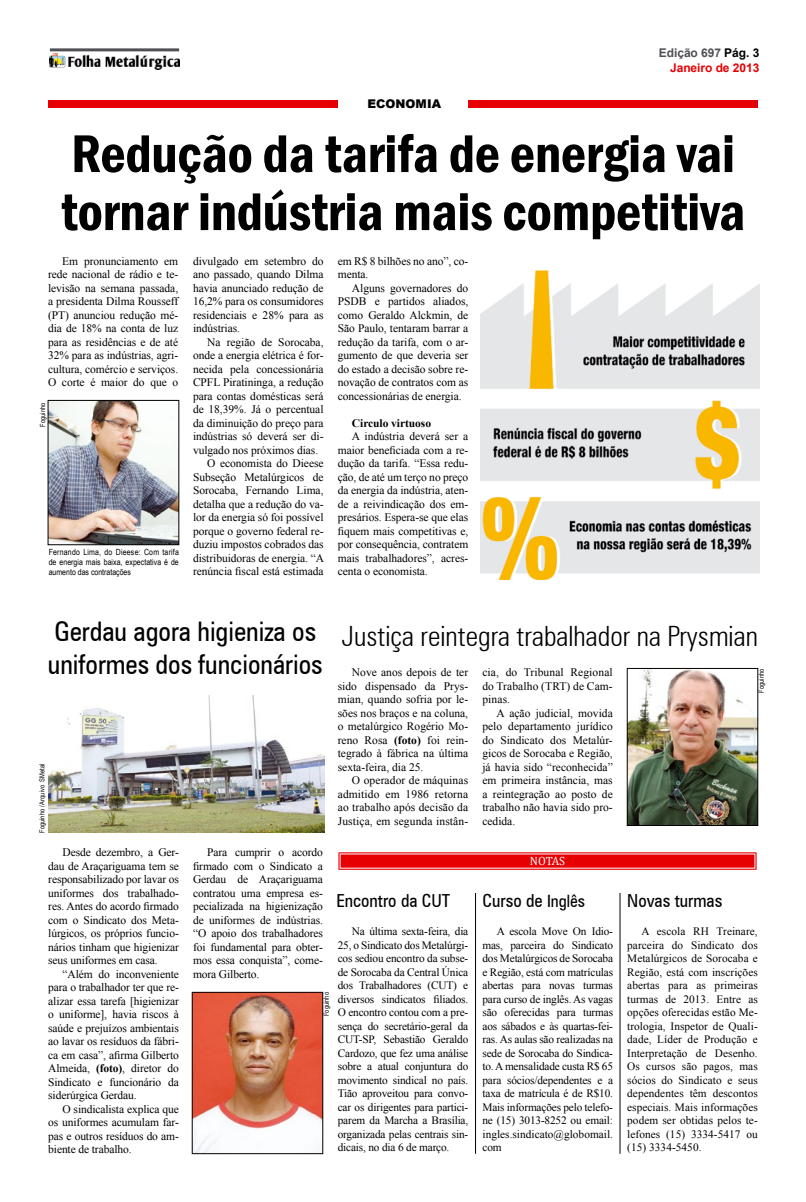
<style>
.page{position:relative;width:806px;height:1202px;background:#fff}
.page>*{position:absolute;margin:0;border:0;box-sizing:border-box;transform-origin:0 0}
.t1{font:600 condensed 55px/58px "Franklin Gothic";letter-spacing:-.005em;color:#000}
.t2{font:300 condensed 28px "Zurich BT";color:#000}
.t3{font:condensed 27px/33px "Zurich BT";color:#000}
.t4{font:condensed 18px "Zurich BT";color:#000}
.t5{font:700 12px/14.4px "Arial";letter-spacing:-.005em;color:#e60004;text-align:right}
.t6{font:900 12px "Arial";color:#000}
.t7{font:12px "Cambria";letter-spacing:-.015em;color:#fff}
.t8{font:11.5px/13.5px "Times New Roman";letter-spacing:-.005em;color:#000;text-align:justify}
.t9{font:700 11.5px "Times New Roman";letter-spacing:-.005em;color:#000}
.t10{font:11.3px/13.5px "Times New Roman";color:#000;text-align:justify}
.t11{font:8.5px/10.2px "Arial Narrow";letter-spacing:.005em;color:#000;text-align:justify}
.t12{font:7px "Arial Narrow";color:#000}
.s1{color:#504f53}
.s2{color:#000}
.s3{font-weight:700}
.s4{font-size:17px}
</style>
<div class="page">
<hr style="left:50px;top:48px;width:129px;height:3px;background:#504f53">
<img style="left:50px;top:53px;width:129px;height:16px">
<div style="left:48px;top:100px;width:289px;height:8px;background:#e60005"></div>
<div style="left:468px;top:100px;width:289px;height:8px;background:#e60005"></div>
<img style="left:480px;top:270px;width:279px;height:310px">
<svg style="left:338px;top:852px;width:419px;height:18px;background:#e92427"></svg>
<hr style="left:475px;top:893px;width:1px;height:261px;background:#000">
<hr style="left:619px;top:893px;width:1px;height:261px;background:#000">
<img style="left:50px;top:402px;width:127px;height:141px">
<div style="left:48px;top:400px;width:131px;height:145px;border:1px solid #000"></div>
<img style="left:628px;top:670px;width:127px;height:154px">
<div style="left:626px;top:668px;width:131px;height:158px;border:1px solid #000"></div>
<img style="left:194px;top:994px;width:127px;height:158px">
<div style="left:192px;top:992px;width:131px;height:162px;border:1px solid #000"></div>
<img style="left:48px;top:695px;width:276px;height:138px">
<p class="t5" style="left:658px;top:46px;width:102px"><span class="s1">Edição 697</span> <span class="s2">Pág. 3<br></span>Janeiro de 2013</p>
<p class="t6" style="left:367px;top:97px;width:75px">ECONOMIA</p>
<h1 class="t1" style="left:61px;top:124px;width:685px">Redução da tarifa de energia vai tornar indústria mais competitiva</h1>
<p class="t8" style="left:48px;top:254px;width:132px;text-indent:14px">Em pronunciamento em rede nacional de rádio e te&shy;levisão na semana passada, a presidenta Dilma Rousseff (PT) anunciou redução mé&shy;dia de 18% na conta de luz para as residências e de até 32% para as indústrias, agri&shy;cultura, comércio e serviços.<br>O corte é maior do que o</p>
<p class="t12" style="left:38px;top:427px;width:25px;rotate:-90deg">Foguinho</p>
<p class="t11" style="left:49px;top:546px;width:132px">Fernando Lima, do Dieese: Com tarifa de energia mais baixa, expectativa é de aumento das contratações</p>
<p class="t8" style="left:193px;top:254px;width:132px">divulgado em setembro do ano passado, quando Dilma havia anunciado redução de 16,2% para os consumidores residenciais e 28% para as indústrias.</p>
<p class="t8" style="left:207px;top:335px;width:118px">Na região de Sorocaba,</p>
<p class="t8" style="left:193px;top:348px;width:132px">onde a energia elétrica é for-</p>
<p class="t8" style="left:193px;top:362px;width:132px">necida pela concessionária</p>
<p class="t8" style="left:193px;top:375px;width:132px">CPFL Piratininga, a redução</p>
<p class="t8" style="left:193px;top:389px;width:132px">para contas domésticas será</p>
<p class="t8" style="left:193px;top:402px;width:132px">de 18,39%. Já o percentual</p>
<p class="t8" style="left:193px;top:416px;width:132px">da diminuição do preço para</p>
<p class="t8" style="left:193px;top:429px;width:132px">indústrias só deverá ser di-</p>
<p class="t8" style="left:193px;top:443px;width:127px">vulgado nos próximos dias.</p>
<p class="t8" style="left:207px;top:456px;width:118px">O economista do Dieese</p>
<p class="t8" style="left:193px;top:470px;width:132px">Subseção Metalúrgicos de</p>
<p class="t8" style="left:193px;top:483px;width:132px">Sorocaba, Fernando Lima,</p>
<p class="t8" style="left:193px;top:497px;width:132px">detalha que a redução do va-</p>
<p class="t8" style="left:193px;top:510px;width:132px">lor da energia só foi possível</p>
<p class="t8" style="left:193px;top:524px;width:132px">porque o governo federal re-</p>
<p class="t8" style="left:193px;top:537px;width:132px">duziu impostos cobrados das</p>
<p class="t8" style="left:193px;top:551px;width:133px">distribuidoras de energia. “A</p>
<p class="t8" style="left:193px;top:564px;width:132px">renúncia fiscal está estimada</p>
<p class="t8" style="left:337px;top:254px;width:132px">em R$ 8 bilhões no ano”, co&shy;menta.</p>
<p class="t8" style="left:337px;top:281px;width:132px;text-indent:14px">Alguns governadores do PSDB e partidos aliados, como Geraldo Alckmin, de São Paulo, tentaram barrar a redução da tarifa, com o ar&shy;gumento de que deveria ser do estado a decisão sobre re&shy;novação de contratos com as concessionárias de energia.</p>
<p class="t9" style="left:352px;top:415px;width:81px">Circulo virtuoso</p>
<p class="t8" style="left:337px;top:429px;width:132px;text-indent:14px">A indústria deverá ser a maior beneficiada com a re&shy;dução da tarifa. “Essa redu&shy;ção, de até um terço no preço da energia da indústria, aten&shy;de a reivindicação dos em&shy;presários. Espera-se que elas fiquem mais competitivas e, por consequência, contratem mais trabalhadores”, acres&shy;centa o economista.</p>
<h3 class="t3" style="left:48px;top:615px;width:276px">Gerdau agora higieniza os uniformes dos funcionários</h3>
<h2 class="t2" style="left:341px;top:619px;width:417px">Justiça reintegra trabalhador na Prysmian</h2>
<p class="t8" style="left:337px;top:665px;width:132px;text-indent:14px">Nove anos depois de ter sido dispensado da Prys&shy;mian, quando sofria por le&shy;sões nos braços e na coluna, o metalúrgico Rogério Mo&shy;reno Rosa <span class="s3">(foto)</span> foi rein&shy;tegrado à fábrica na última sexta-feira, dia 25.</p>
<p class="t8" style="left:337px;top:773px;width:132px;text-indent:14px">O operador de máquinas admitido em 1986 retorna ao trabalho após decisão da Justiça, em segunda instân-</p>
<p class="t8" style="left:482px;top:665px;width:132px">cia, do Tribunal Regional do Trabalho (TRT) de Cam&shy;pinas.</p>
<p class="t8" style="left:482px;top:706px;width:132px;text-indent:14px">A ação judicial, movida pelo departamento jurídico do Sindicato dos Metalúr&shy;gicos de Sorocaba e Região, já havia sido “reconhecida” em primeira instância, mas a reintegração ao posto de trabalho não havia sido pro&shy;cedida.</p>
<p class="t12" style="left:755px;top:693px;width:25px;rotate:-90deg">Foguinho</p>
<p class="t12" style="left:37px;top:833px;width:70px;rotate:-90deg">Foguinho / Arquivo SMetal</p>
<p class="t8" style="left:48px;top:845px;width:132px;text-indent:14px">Desde dezembro, a Ger&shy;dau de Araçariguama tem se responsabilizado por lavar os uniformes dos trabalhado&shy;res. Antes do acordo firmado com o Sindicato dos Meta&shy;lúrgicos, os próprios funcio&shy;nários tinham que higienizar seus uniformes em casa.</p>
<p class="t8" style="left:48px;top:967px;width:132px;text-indent:14px">“Além do inconveniente para o trabalhador ter que re&shy;alizar essa tarefa [higienizar o uniforme], havia riscos à saúde e prejuízos ambientais ao lavar os resíduos da fábri&shy;ca em casa”, afirma Gilberto Almeida, <span class="s3">(foto)</span>, diretor do Sindicato e funcionário da siderúrgica Gerdau.</p>
<p class="t8" style="left:48px;top:1102px;width:132px;text-indent:14px">O sindicalista explica que os uniformes acumulam far&shy;pas e outros resíduos do am&shy;biente de trabalho.</p>
<p class="t8" style="left:193px;top:845px;width:131px;text-indent:14px">Para cumprir o acordo firmado com o Sindicato a Gerdau de Araçariguama contratou uma empresa es&shy;pecializada na higienização de uniformes de indústrias. “O apoio dos trabalhadores foi fundamental para obter&shy;mos essa conquista”, come&shy;mora Gilberto.</p>
<p class="t7" style="left:529px;top:854px;width:37px">NOTAS</p>
<h3 class="t4" style="left:336px;top:889px;width:115px">Encontro da CUT</h3>
<h3 class="t4" style="left:482px;top:889px;width:104px">Curso de <span class="s4">Inglês</span></h3>
<h3 class="t4" style="left:627px;top:889px;width:97px">Novas turmas</h3>
<p class="t10" style="left:482px;top:924px;width:132px;text-indent:14px">A escola Move On Idio&shy;mas, parceira do Sindicato dos Metalúrgicos de Sorocaba e Região, está com matrículas abertas para novas turmas para curso de inglês. As vagas são oferecidas para turmas aos sábados e às quartas-fei&shy;ras. As aulas são realizadas na sede de Sorocaba do Sindica&shy;to. A mensalidade custa R$ 65 para sócios/dependentes e a taxa de matrícula é de R$10.<br>Mais informações pelo telefo&shy;ne (15) 3013-8252 ou email: ingles.sindicato@globomail. com</p>
<p class="t10" style="left:627px;top:924px;width:132px;text-indent:14px">A escola RH Treinare, parceira do Sindicato dos Metalúrgicos de Sorocaba e Região, está com inscrições abertas para as primeiras turmas de 2013. Entre as opções oferecidas estão Me&shy;trologia, Inspetor de Quali&shy;dade, Líder de Produção e Interpretação de Desenho.<br>Os cursos são pagos, mas sócios do Sindicato e seus dependentes têm descontos especiais. Mais informações podem ser obtidas pelos te&shy;lefones (15) 3334-5417 ou (15) 3334-5450.</p>
<p class="t10" style="left:337px;top:924px;width:132px;text-indent:14px">Na última sexta-feira, dia 25, o Sindicato dos Metalúrgi&shy;cos sediou encontro da subse&shy;de Sorocaba da Central Única dos Trabalhadores (CUT) e diversos sindicatos filiados.<br>O encontro contou com a pre&shy;sença do secretário-geral da CUT-SP, Sebastião Geraldo Cardozo, que fez uma análise sobre a atual conjuntura do movimento sindical no país.<br>Tião aproveitou para convo&shy;car os dirigentes para partici&shy;parem da Marcha a Brasília, organizada pelas centrais sin&shy;dicais, no dia 6 de março.</p>
<p class="t12" style="left:321px;top:1016px;width:25px;rotate:-90deg">Foguinho</p>
</div>
